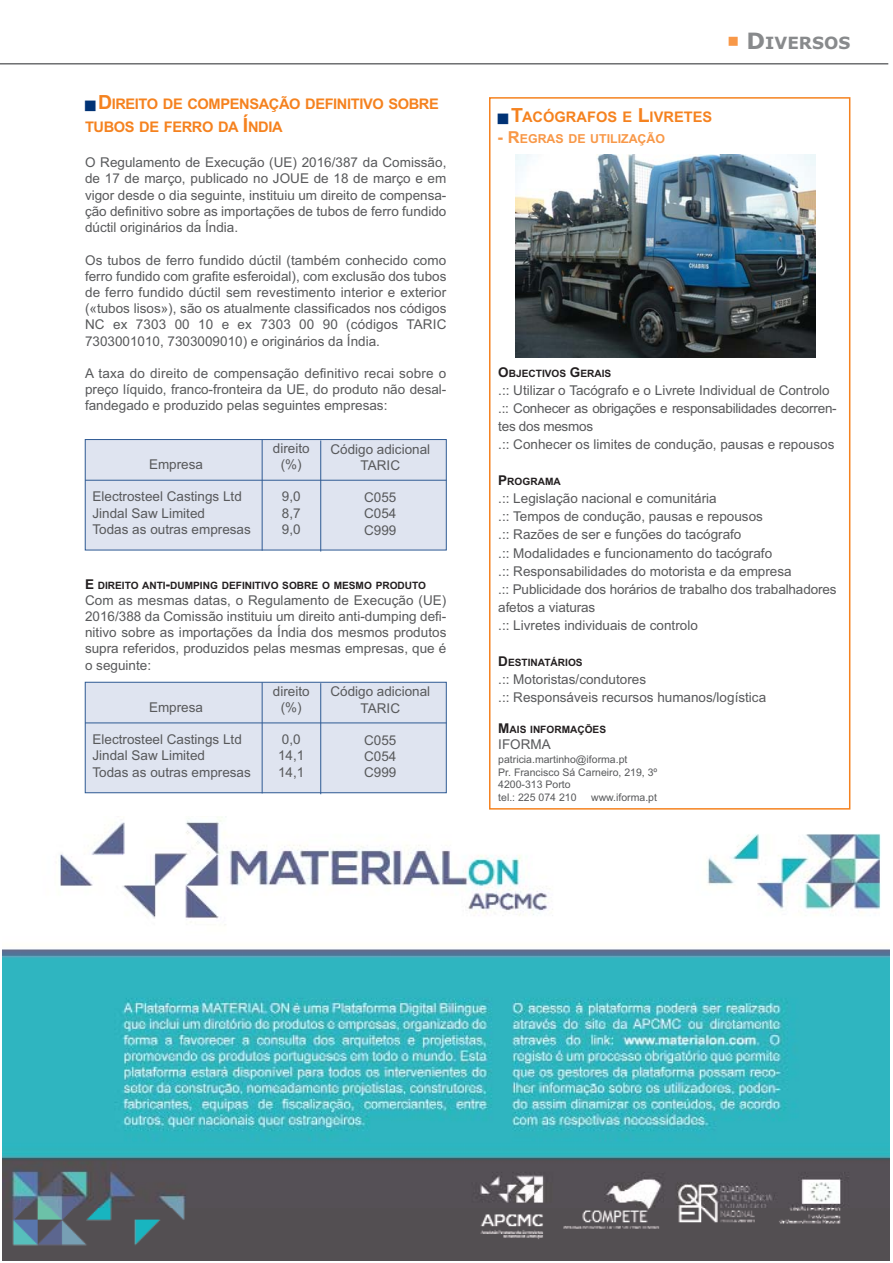
<style>
.page{position:relative;width:893px;height:1263px;background:#fff}
.page>*{position:absolute;margin:0;border:0;box-sizing:border-box;transform-origin:0 0}
.t1{font:700 16.8px "Verdana";color:#888a8c}
.t2{font:700 14.7px/23.4px "Arial";letter-spacing:-.025em;color:#f5821f}
.t3{font:700 14.7px "Arial";color:#f5821f}
.t4{font:13.5px/16.2px "Arial";color:#58595b;text-align:justify}
.t5{font:700 12.3px "Arial";color:#f89848}
.t6{font:10.5px/12.6px "Arial";color:#58595b}
.t7{font:700 10.2px "Arial";color:#231f20}
.s1{font-size:19.5px}
.s2{font-size:13.5px}
.s3{font-size:16.5px}
.s4{font-size:22.5px}
</style>
<div class="page">
<hr style="left:2px;top:1216px;width:891px;height:1px;background:#231f20">
<hr style="left:0;top:63px;width:888px;height:2px;background:#6d6e70">
<div style="left:85px;top:440px;width:361px;height:110px;background:#dfe4f0"></div>
<div style="left:85px;top:439px;width:361px;height:111px;border:1px solid #2e5a93"></div>
<hr style="left:262px;top:440px;width:1px;height:111px;background:#2e5a93">
<hr style="left:85px;top:480px;width:361px;height:1px;background:#2e5a93">
<div style="left:85px;top:682px;width:361px;height:110px;background:#dfe4f0"></div>
<div style="left:85px;top:682px;width:361px;height:111px;border:1px solid #2e5a93"></div>
<hr style="left:262px;top:682px;width:1px;height:111px;background:#2e5a93">
<hr style="left:85px;top:723px;width:361px;height:1px;background:#2e5a93">
<hr style="left:320px;top:440px;width:1px;height:111px;background:#2e5a93">
<hr style="left:320px;top:683px;width:1px;height:111px;background:#2e5a93">
<img style="left:3px;top:817px;width:887px;height:444px">
<div style="left:489px;top:97px;width:361px;height:713px;border:2px solid #f5821f"></div>
<img style="left:515px;top:155px;width:300px;height:202px">
<p class="t2" style="left:85px;top:92px;width:355px;text-indent:13px"><span class="s1">D</span>IREITO DE COMPENSAÇÃO DEFINITIVO SOBRE<br>TUBOS DE FERRO DA <span class="s1">Í</span>NDIA</p>
<p class="t4" style="left:85px;top:156px;width:363px">O Regulamento de Execução (UE) 2016/387 da Comissão, de 17 de março, publicado no JOUE de 18 de março e em vigor desde o dia seguinte, instituiu um direito de compensa&shy;ção definitivo sobre as importações de tubos de ferro fundido dúctil originários da Índia.</p>
<p class="t4" style="left:85px;top:253px;width:363px">Os tubos de ferro fundido dúctil (também conhecido como ferro fundido com grafite esferoidal), com exclusão dos tubos de ferro fundido dúctil sem revestimento interior e exterior («tubos lisos»), são os atualmente classificados nos códigos NC ex 7303 00 10 e ex 7303 00 90 (códigos TARIC 7303001010, 7303009010) e originários da Índia.</p>
<p class="t4" style="left:85px;top:366px;width:363px">A taxa do direito de compensação definitivo recai sobre o preço líquido, franco-fronteira da UE, do produto não desal&shy;fandegado e produzido pelas seguintes empresas:</p>
<p class="t4" style="left:149px;top:457px;width:56px">Empresa</p>
<p class="t4" style="left:93px;top:490px;width:160px;text-align:left">Electrosteel Castings Ltd<br>Jindal Saw Limited<br>Todas as outras empresas</p>
<p class="t4" style="left:273px;top:441px;width:38px;text-align:center">direito (%)</p>
<p class="t4" style="left:282px;top:490px;width:20px">9,0<br>8,7<br>9,0</p>
<p class="t4" style="left:330px;top:442px;width:101px;text-align:center">Código adicional<br>TARIC</p>
<p class="t4" style="left:364px;top:491px;width:34px">C055<br>C054<br>C999</p>
<p class="t7" style="left:85px;top:579px;width:343px"><span class="s2">E</span> DIREITO ANTI<span class="s2">-</span>DUMPING DEFINITIVO SOBRE O MESMO PRODUTO</p>
<p class="t4" style="left:85px;top:593px;width:363px">Com as mesmas datas, o Regulamento de Execução (UE)<br>2016/388 da Comissão instituiu um direito anti-dumping defi&shy;nitivo sobre as importações da Índia dos mesmos produtos supra referidos, produzidos pelas mesmas empresas, que é o seguinte:</p>
<p class="t4" style="left:149px;top:700px;width:56px">Empresa</p>
<p class="t4" style="left:93px;top:733px;width:160px;text-align:left">Electrosteel Castings Ltd<br>Jindal Saw Limited<br>Todas as outras empresas</p>
<p class="t4" style="left:273px;top:684px;width:38px;text-align:center">direito (%)</p>
<p class="t4" style="left:278px;top:733px;width:28px;text-align:left">0,0<br>14,1<br>14,1</p>
<p class="t4" style="left:330px;top:685px;width:101px;text-align:center">Código adicional<br>TARIC</p>
<p class="t4" style="left:364px;top:733px;width:34px">C055<br>C054<br>C999</p>
<p class="t3" style="left:511px;top:108px;width:202px"><span class="s1">T</span>ACÓGRAFOS E <span class="s1">L</span>IVRETES</p>
<p class="t5" style="left:498px;top:132px;width:169px"><span class="s3">- R</span>EGRAS DE UTILIZAÇÃO</p>
<p class="t1" style="left:747px;top:34px;width:105px"><span class="s4">D</span>IVERSOS</p>
<p class="t7" style="left:498px;top:368px;width:115px"><span class="s2">O</span>BJECTIVOS <span class="s2">G</span>ERAIS</p>
<p class="t4" style="left:498px;top:383px;width:340px;line-height:18px;text-align:left">.:: Utilizar o Tacógrafo e o Livrete Individual de Controlo .:: Conhecer as obrigações e responsabilidades decorren&shy;tes dos mesmos<br>.:: Conhecer os limites de condução, pausas e repousos</p>
<p class="t7" style="left:498px;top:476px;width:64px"><span class="s2">P</span>ROGRAMA</p>
<p class="t4" style="left:498px;top:491px;width:340px;line-height:18px;text-align:left">.:: Legislação nacional e comunitária<br>.:: Tempos de condução, pausas e repousos<br>.:: Razões de ser e funções do tacógrafo<br>.:: Modalidades e funcionamento do tacógrafo<br>.:: Responsabilidades do motorista e da empresa<br>.:: Publicidade dos horários de trabalho dos trabalhadores afetos a viaturas<br>.:: Livretes individuais de controlo</p>
<p class="t7" style="left:498px;top:656px;width:86px"><span class="s2">D</span>ESTINATÁRIOS</p>
<p class="t4" style="left:498px;top:671px;width:269px;line-height:18px">.:: Motoristas/condutores<br>.:: Responsáveis recursos humanos/logística</p>
<p class="t7" style="left:498px;top:723px;width:109px"><span class="s2">M</span>AIS INFORMAÇÕES</p>
<p class="t4" style="left:498px;top:738px;width:54px">IFORMA</p>
<p class="t6" style="left:498px;top:754px;width:161px">patricia.martinho@iforma.pt<br>Pr. Francisco Sá Carneiro, 219, 3º<br>4200-313 Porto<br>tel.: 225 074 210</p>
<p class="t6" style="left:591px;top:792px;width:67px">www.iforma.pt</p>
</div>
